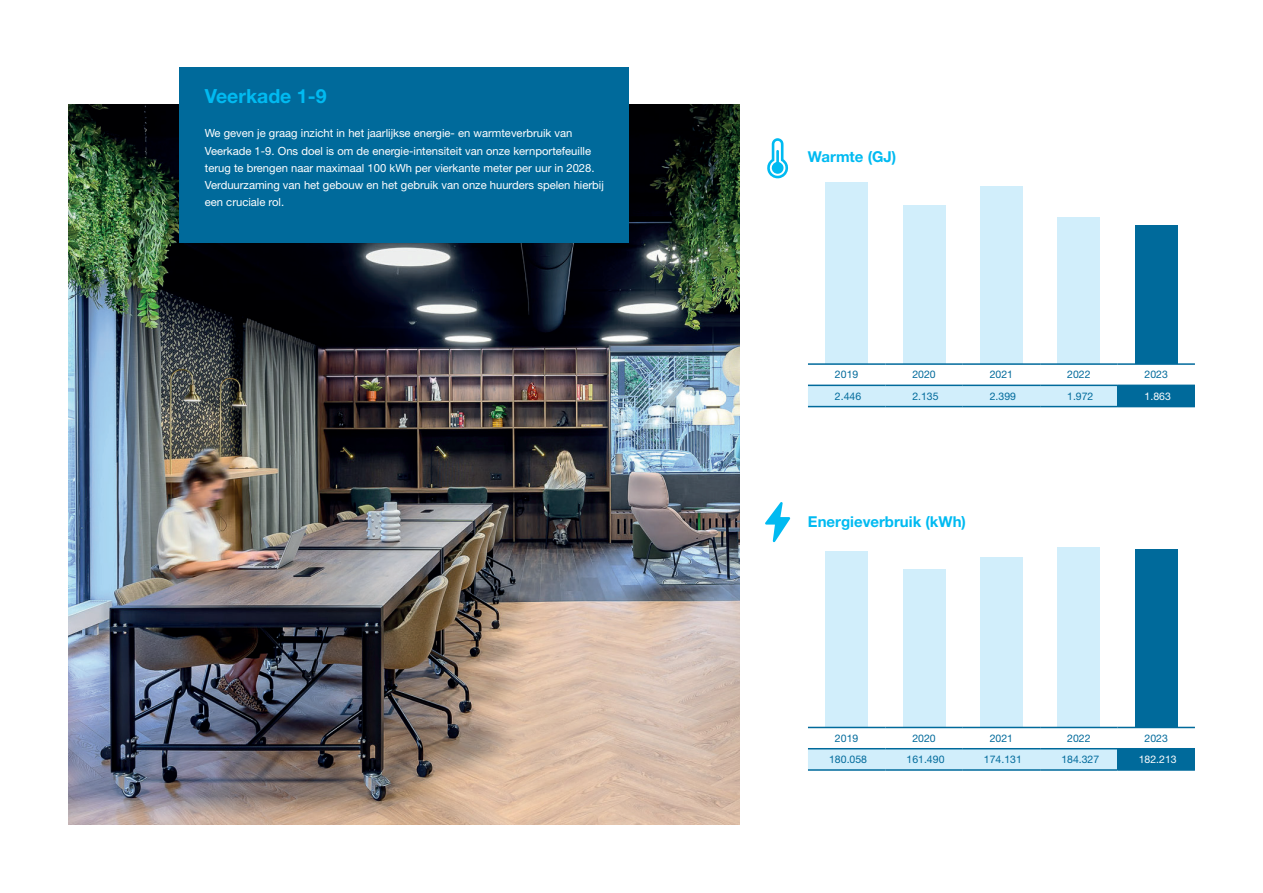
<style>
.page{position:relative;width:1263px;height:893px;background:#fff}
.page>*{position:absolute;margin:0;border:0;box-sizing:border-box;transform-origin:0 0}
.t1{font:700 19.5px "Helvetica Neue LT Pro";color:#00baf1}
.t2{font:700 15px "Helvetica Neue LT Pro";color:#00baf1}
.t3{font:11.25px/17.2px "Helvetica Neue LT Pro";color:#fff}
.t4{font:10.5px "Helvetica Neue LT Pro";color:#006a9b}
.t5{font:10.5px "Helvetica Neue LT Pro";color:#fff}
</style>
<div class="page">
<div style="left:1135px;top:549px;width:42px;height:178px;background:#006a9b"></div>
<div style="left:1057px;top:547px;width:43px;height:180px;background:#d1eefb"></div>
<div style="left:980px;top:557px;width:43px;height:170px;background:#d1eefb"></div>
<div style="left:903px;top:569px;width:42px;height:158px;background:#d1eefb"></div>
<div style="left:825px;top:551px;width:43px;height:176px;background:#d1eefb"></div>
<div style="left:1135px;top:225px;width:42px;height:139px;background:#006a9b"></div>
<div style="left:1057px;top:217px;width:43px;height:147px;background:#d1eefb"></div>
<div style="left:980px;top:186px;width:43px;height:178px;background:#d1eefb"></div>
<div style="left:903px;top:205px;width:42px;height:159px;background:#d1eefb"></div>
<div style="left:825px;top:182px;width:43px;height:182px;background:#d1eefb"></div>
<img style="left:68px;top:104px;width:672px;height:721px">
<div style="left:179px;top:68px;width:450px;height:175px;background:#006a9b"></div>
<svg style="left:767px;top:138px;width:21px;height:41px"></svg>
<svg style="left:808px;top:386px;width:309px;height:20px;background:#ceecf9"></svg>
<div style="left:1117px;top:385px;width:78px;height:22px;background:#006a9b"></div>
<hr style="left:808px;top:363px;width:77px;height:2px;background:#006a9b">
<hr style="left:885px;top:363px;width:78px;height:2px;background:#006a9b">
<hr style="left:963px;top:363px;width:77px;height:2px;background:#006a9b">
<hr style="left:1040px;top:363px;width:77px;height:2px;background:#006a9b">
<hr style="left:1117px;top:363px;width:78px;height:2px;background:#006a9b">
<hr style="left:808px;top:385px;width:77px;height:1px;background:#006a9b">
<hr style="left:808px;top:406px;width:77px;height:1px;background:#006a9b">
<hr style="left:885px;top:385px;width:78px;height:1px;background:#006a9b">
<hr style="left:885px;top:406px;width:78px;height:1px;background:#006a9b">
<hr style="left:963px;top:385px;width:77px;height:1px;background:#006a9b">
<hr style="left:963px;top:406px;width:77px;height:1px;background:#006a9b">
<hr style="left:1040px;top:385px;width:77px;height:1px;background:#006a9b">
<hr style="left:1040px;top:406px;width:77px;height:1px;background:#006a9b">
<div style="left:808px;top:749px;width:309px;height:20px;background:#d1eefb"></div>
<div style="left:1117px;top:749px;width:78px;height:21px;background:#006a9b"></div>
<hr style="left:808px;top:727px;width:77px;height:1px;background:#006a9b">
<hr style="left:885px;top:727px;width:78px;height:1px;background:#006a9b">
<hr style="left:963px;top:727px;width:77px;height:1px;background:#006a9b">
<hr style="left:1040px;top:727px;width:77px;height:1px;background:#006a9b">
<hr style="left:1117px;top:727px;width:78px;height:1px;background:#006a9b">
<hr style="left:808px;top:748px;width:77px;height:1px;background:#006a9b">
<hr style="left:808px;top:769px;width:77px;height:2px;background:#006a9b">
<hr style="left:885px;top:748px;width:78px;height:1px;background:#006a9b">
<hr style="left:885px;top:769px;width:78px;height:2px;background:#006a9b">
<hr style="left:963px;top:748px;width:77px;height:1px;background:#006a9b">
<hr style="left:963px;top:769px;width:77px;height:2px;background:#006a9b">
<hr style="left:1040px;top:748px;width:77px;height:1px;background:#006a9b">
<hr style="left:1040px;top:769px;width:77px;height:2px;background:#006a9b">
<hr style="left:1117px;top:748px;width:78px;height:1px;background:#006a9b">
<hr style="left:1117px;top:769px;width:78px;height:2px;background:#006a9b">
<svg style="left:765px;top:502px;width:25px;height:40px"></svg>
<h1 class="t1" style="left:205px;top:84px;width:123px">Veerkade 1-9</h1>
<p class="t3" style="left:205px;top:125px;width:400px">We geven je graag inzicht in het jaarlijkse energie- en warmteverbruik van Veerkade 1-9. Ons doel is om de energie-intensiteit van onze kernportefeuille terug te brengen naar maximaal 100 kWh per vierkante meter per uur in 2028.<br>Verduurzaming van het gebouw en het gebruik van onze huurders spelen hierbij een cruciale rol.</p>
<h2 class="t2" style="left:808px;top:147px;width:90px">Warmte (GJ)</h2>
<p class="t4" style="left:835px;top:368px;width:25px">2019</p>
<p class="t4" style="left:912px;top:368px;width:25px">2020</p>
<p class="t4" style="left:990px;top:368px;width:25px">2021</p>
<p class="t4" style="left:1067px;top:368px;width:25px">2022</p>
<p class="t4" style="left:1144px;top:368px;width:25px">2023</p>
<p class="t4" style="left:835px;top:389px;width:28px">2.446</p>
<p class="t4" style="left:912px;top:389px;width:28px">2.135</p>
<p class="t4" style="left:990px;top:389px;width:28px">2.399</p>
<p class="t4" style="left:1067px;top:389px;width:28px">1.972</p>
<p class="t5" style="left:1144px;top:389px;width:28px">1.863</p>
<h2 class="t2" style="left:808px;top:512px;width:160px">Energieverbruik (kWh)</h2>
<p class="t4" style="left:835px;top:732px;width:25px">2019</p>
<p class="t4" style="left:912px;top:732px;width:25px">2020</p>
<p class="t4" style="left:990px;top:732px;width:25px">2021</p>
<p class="t4" style="left:1067px;top:732px;width:25px">2022</p>
<p class="t4" style="left:1144px;top:732px;width:25px">2023</p>
<p class="t4" style="left:829px;top:753px;width:39px">180.058</p>
<p class="t4" style="left:906px;top:753px;width:39px">161.490</p>
<p class="t4" style="left:984px;top:753px;width:39px">174.131</p>
<p class="t4" style="left:1061px;top:753px;width:39px">184.327</p>
<p class="t5" style="left:1139px;top:753px;width:39px">182.213</p>
</div>
